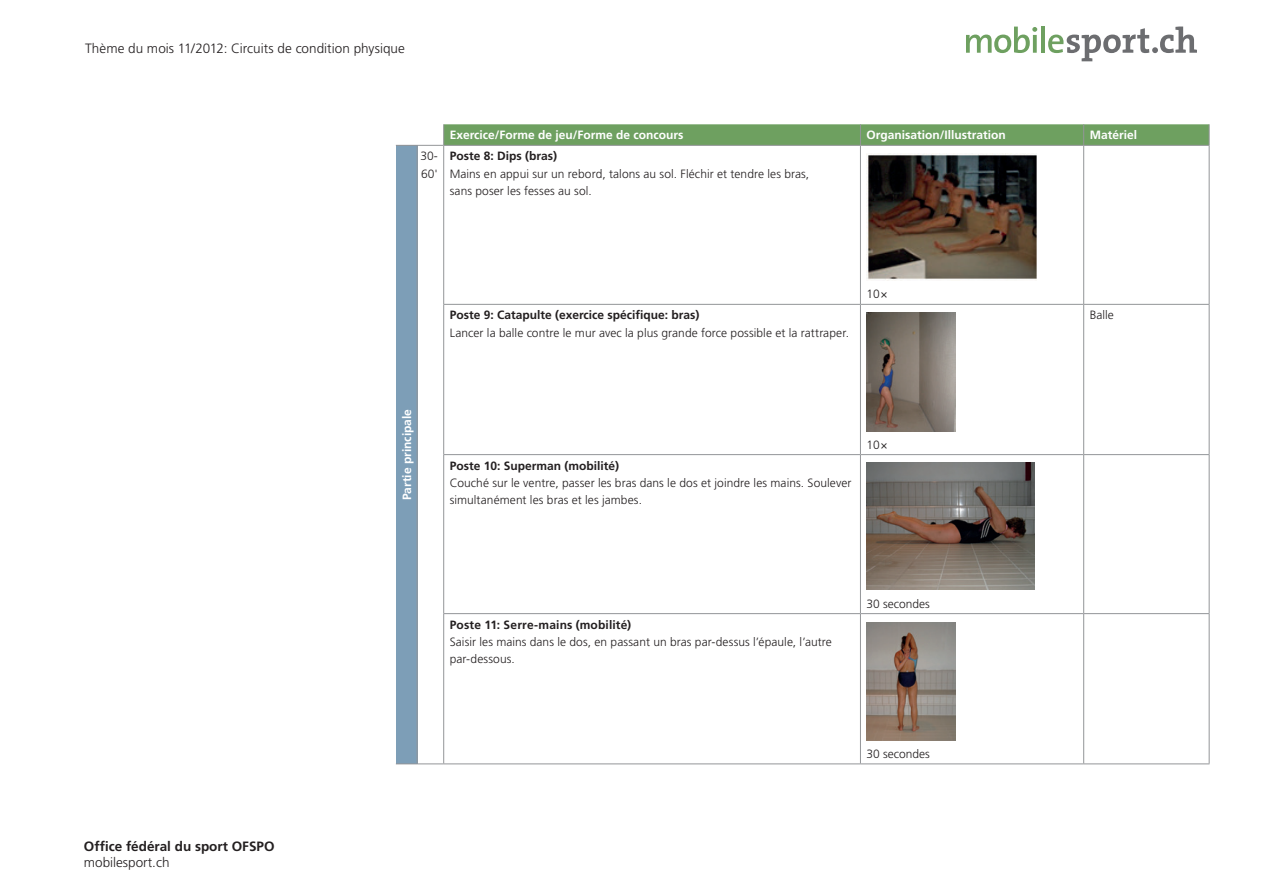
<style>
.page{position:relative;width:1263px;height:893px;background:#fff}
.page>*{position:absolute;margin:0;border:0;box-sizing:border-box;transform-origin:0 0}
.t1{font:300 13.5px "Frutiger LT";color:#231f20}
.t2{font:700 13.5px "Frutiger LT";color:#231f20}
.Tabelle_f{font:300 12px/17.2px "Frutiger LT";letter-spacing:.005em;color:#231f20}
.Tabelle_d{font:700 12px "Frutiger LT";color:#fff}
.Tabelle_d-2{font:700 12px "Frutiger LT";color:#231f20}
.Tabelle_d-3{font:300 12px/17.2px "Frutiger LT";color:#231f20}
.Tabelle_f-2{font:700 12px "Frutiger LT";letter-spacing:.01em;color:#231f20}
</style>
<div class="page">
<svg style="left:966px;top:27px;width:71px;height:26px"></svg>
<hr style="left:1041px;top:27px;width:4px;height:26px;background:#6ea060">
<svg style="left:1048px;top:27px;width:149px;height:34px"></svg>
<div style="left:396px;top:145px;width:21px;height:619px;background:#7d9eb7"></div>
<hr style="left:860px;top:146px;width:1px;height:158px;background:#939598">
<hr style="left:1083px;top:146px;width:1px;height:158px;background:#939598">
<hr style="left:1209px;top:146px;width:1px;height:158px;background:#939598">
<hr style="left:860px;top:305px;width:1px;height:149px;background:#939598">
<hr style="left:1083px;top:305px;width:1px;height:149px;background:#939598">
<hr style="left:1209px;top:305px;width:1px;height:149px;background:#939598">
<hr style="left:860px;top:455px;width:1px;height:158px;background:#939598">
<hr style="left:1083px;top:455px;width:1px;height:158px;background:#939598">
<hr style="left:1209px;top:455px;width:1px;height:158px;background:#939598">
<hr style="left:860px;top:614px;width:1px;height:149px;background:#939598">
<hr style="left:1083px;top:614px;width:1px;height:149px;background:#939598">
<hr style="left:1209px;top:614px;width:1px;height:149px;background:#939598">
<hr style="left:417px;top:146px;width:1px;height:158px;background:#939598">
<hr style="left:443px;top:146px;width:1px;height:158px;background:#939598">
<hr style="left:417px;top:304px;width:1px;height:151px;background:#939598">
<hr style="left:443px;top:305px;width:1px;height:149px;background:#939598">
<hr style="left:417px;top:455px;width:1px;height:159px;background:#939598">
<hr style="left:443px;top:455px;width:1px;height:158px;background:#939598">
<hr style="left:417px;top:614px;width:1px;height:149px;background:#939598">
<hr style="left:443px;top:614px;width:1px;height:149px;background:#939598">
<svg style="left:396px;top:124px;width:814px;height:22px;background:#7aa66e"></svg>
<hr style="left:443px;top:304px;width:417px;height:1px;background:#939598">
<hr style="left:860px;top:304px;width:224px;height:1px;background:#939598">
<hr style="left:1084px;top:304px;width:125px;height:1px;background:#939598">
<hr style="left:443px;top:454px;width:417px;height:1px;background:#939598">
<hr style="left:860px;top:454px;width:224px;height:1px;background:#939598">
<hr style="left:1084px;top:454px;width:125px;height:1px;background:#939598">
<hr style="left:443px;top:613px;width:417px;height:1px;background:#939598">
<hr style="left:860px;top:613px;width:224px;height:1px;background:#939598">
<hr style="left:1084px;top:613px;width:125px;height:1px;background:#939598">
<svg style="left:396px;top:763px;width:48px;height:1px"></svg>
<hr style="left:444px;top:763px;width:416px;height:1px;background:#939598">
<hr style="left:860px;top:763px;width:224px;height:1px;background:#939598">
<hr style="left:1084px;top:763px;width:125px;height:1px;background:#939598">
<img style="left:866px;top:154px;width:170px;height:127px">
<img style="left:866px;top:313px;width:89px;height:118px">
<img style="left:866px;top:463px;width:169px;height:126px">
<img style="left:866px;top:622px;width:89px;height:119px">
<p class="t1" style="left:85px;top:40px;width:321px">Thème du mois 11/2012: Circuits de condition physique</p>
<p class="Tabelle_d" style="left:450px;top:128px;width:235px">Exercice/Forme de jeu/Forme de concours</p>
<p class="Tabelle_d" style="left:866px;top:128px;width:141px">Organisation/Illustration</p>
<p class="Tabelle_d" style="left:1090px;top:128px;width:49px">Matériel</p>
<p class="Tabelle_d-3" style="left:420px;top:148px;width:19px">30-<br>60'</p>
<p class="Tabelle_d-2" style="left:450px;top:149px;width:109px">Poste 8: Dips (bras)</p>
<p class="Tabelle_f" style="left:450px;top:165px;width:361px">Mains en appui sur un rebord, talons au sol. Fléchir et tendre les bras, sans poser les fesses au sol.</p>
<p class="Tabelle_d-2" style="left:450px;top:308px;width:251px">Poste 9: Catapulte (exercice spécifique: bras)</p>
<p class="Tabelle_f" style="left:450px;top:324px;width:401px">Lancer la balle contre le mur avec la plus grande force possible et la rattraper.</p>
<p class="Tabelle_d-3" style="left:866px;top:286px;width:23px">10×</p>
<p class="Tabelle_d-3" style="left:1090px;top:307px;width:25px">Balle</p>
<p class="t2" style="left:84px;top:839px;width:192px">Office fédéral du sport OFSPO</p>
<p class="t1" style="left:84px;top:855px;width:87px">mobilesport.ch</p>
<p class="Tabelle_d" style="left:400px;top:500px;width:93px;rotate:-90deg">Partie principale</p>
<p class="Tabelle_d-2" style="left:450px;top:458px;width:171px">Poste 10: Superman (mobilité)</p>
<p class="Tabelle_f" style="left:450px;top:474px;width:403px">Couché sur le ventre, passer les bras dans le dos et joindre les mains. Soulever simultanément les bras et les jambes.</p>
<p class="Tabelle_d-3" style="left:866px;top:436px;width:23px">10×</p>
<p class="Tabelle_f-2" style="left:450px;top:617px;width:183px">Poste 11: Serre-mains (mobilité)</p>
<p class="Tabelle_f" style="left:450px;top:633px;width:384px">Saisir les mains dans le dos, en passant un bras par-dessus l’épaule, l’autre par-dessous.</p>
<p class="Tabelle_d-3" style="left:866px;top:595px;width:65px">30 secondes</p>
<p class="Tabelle_d-3" style="left:866px;top:745px;width:65px">30 secondes</p>
</div>
